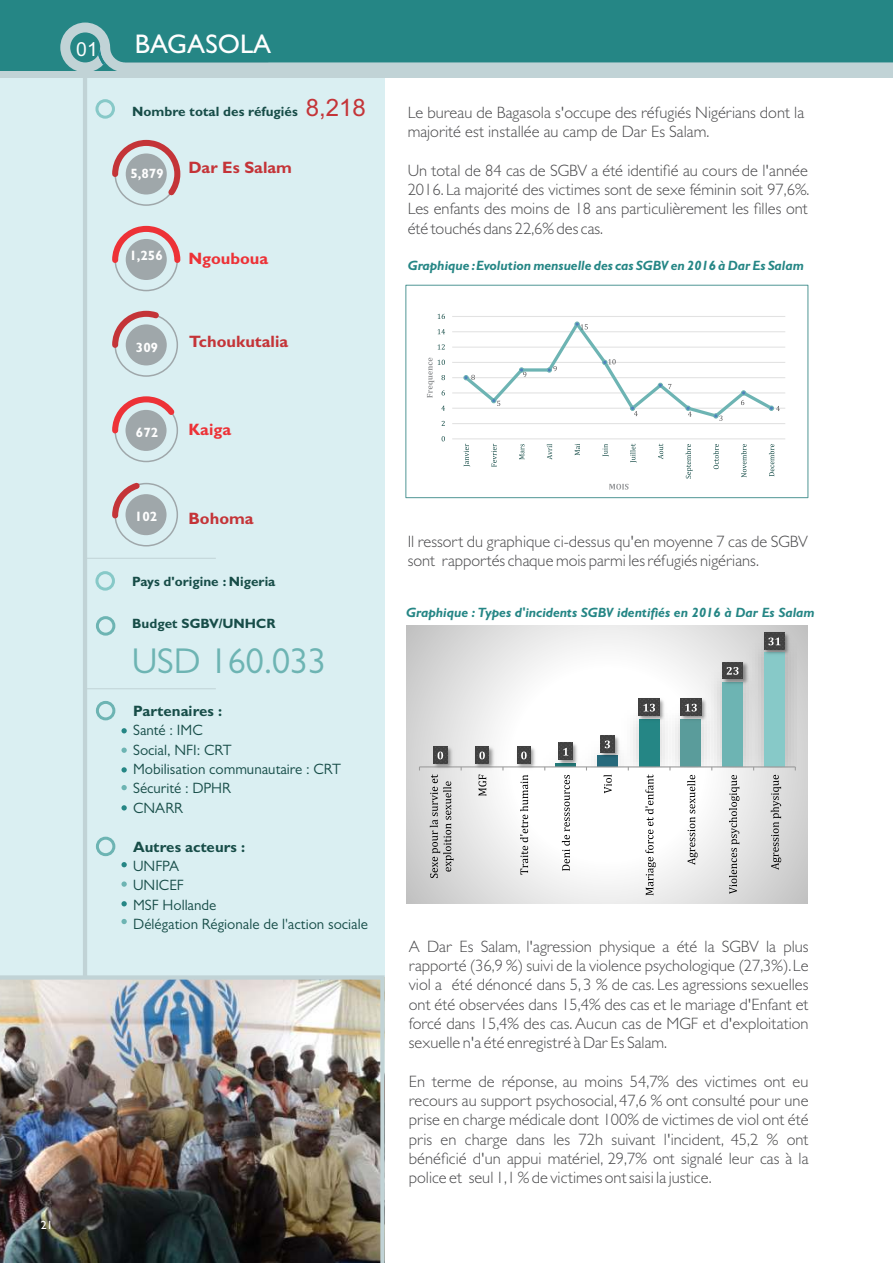
<style>
.page{position:relative;width:893px;height:1263px;background:#fff}
.page>*{position:absolute;margin:0;border:0;box-sizing:border-box;transform-origin:0 0}
.t1{font:36px "Gill Sans MT Std";color:#6db4b3}
.t2{font:500 27px "Gill Sans MT Std";color:#fefefe}
.t3{font:19.35px "Arial";color:#fefefe}
.t4{font:300 16.5px/19.4px "Gill Sans MT Std";color:#4b4b4d;text-align:justify}
.t5{font:700 16.5px "Gill Sans MT Std";color:#c43438}
.t6{font:700 16.5px "Gill Sans MT Std";color:#ed3237}
.t7{font:15px/19.4px "Gill Sans MT Std";color:#174d48}
.t8{font:700 15px "Gill Sans MT Std";color:#174d48}
.t9{font:italic 700 13.5px "Gill Sans MT Std";color:#258685}
.t10{font:700 13.5px "Gill Sans MT Std";color:#174d48}
.t11{font:700 13.5px "Gill Sans MT Std";color:#fefefe}
.t12{font:500 12px "Gill Sans MT Std";color:#fefefe}
.s1{font-family:"Arial";font-weight:400;font-size:24px;color:#c43438}
</style>
<div class="page">
<div style="left:0;top:0;width:385px;height:1263px;background:#daeff2"></div>
<hr style="left:452px;top:423px;width:333px;height:1px;background:#e2e2e2">
<hr style="left:452px;top:408px;width:333px;height:1px;background:#e2e2e2">
<hr style="left:452px;top:392px;width:333px;height:1px;background:#e2e2e2">
<hr style="left:452px;top:377px;width:333px;height:1px;background:#e2e2e2">
<hr style="left:452px;top:362px;width:333px;height:1px;background:#e2e2e2">
<hr style="left:452px;top:347px;width:333px;height:1px;background:#e2e2e2">
<hr style="left:452px;top:331px;width:333px;height:1px;background:#e2e2e2">
<hr style="left:452px;top:316px;width:333px;height:1px;background:#e2e2e2">
<hr style="left:452px;top:438px;width:333px;height:1px;background:#e2e2e2">
<svg style="left:461px;top:321px;width:319px;height:100px"></svg>
<svg style="left:442px;top:436px;width:3px;height:5px"></svg>
<svg style="left:442px;top:421px;width:3px;height:5px"></svg>
<svg style="left:441px;top:406px;width:4px;height:5px"></svg>
<svg style="left:438px;top:344px;width:7px;height:5px"></svg>
<svg style="left:438px;top:329px;width:7px;height:5px"></svg>
<svg style="left:438px;top:314px;width:7px;height:5px"></svg>
<svg style="left:464px;top:444px;width:6px;height:23px"></svg>
<svg style="left:491px;top:444px;width:6px;height:23px"></svg>
<svg style="left:519px;top:444px;width:5px;height:15px"></svg>
<svg style="left:547px;top:444px;width:5px;height:15px"></svg>
<svg style="left:575px;top:444px;width:5px;height:11px"></svg>
<svg style="left:603px;top:444px;width:6px;height:12px"></svg>
<svg style="left:630px;top:444px;width:7px;height:19px"></svg>
<svg style="left:658px;top:444px;width:5px;height:15px"></svg>
<svg style="left:686px;top:444px;width:6px;height:34px"></svg>
<svg style="left:713px;top:444px;width:6px;height:25px"></svg>
<svg style="left:741px;top:444px;width:5px;height:33px"></svg>
<svg style="left:769px;top:444px;width:5px;height:32px"></svg>
<svg style="left:427px;top:358px;width:18px;height:40px"></svg>
<svg style="left:609px;top:484px;width:19px;height:5px"></svg>
<div style="left:405px;top:285px;width:403px;height:213px;border:1px solid #5a9c9b"></div>
<svg style="left:407px;top:626px;width:401px;height:277px"></svg>
<img style="left:419px;top:744px;width:12px;height:24px">
<img style="left:454px;top:744px;width:19px;height:24px">
<img style="left:496px;top:744px;width:19px;height:24px">
<img style="left:532px;top:740px;width:42px;height:28px">
<img style="left:574px;top:733px;width:67px;height:35px">
<img style="left:615px;top:696px;width:24px;height:70px">
<img style="left:660px;top:696px;width:20px;height:70px">
<img style="left:699px;top:658px;width:67px;height:110px">
<img style="left:741px;top:638px;width:55px;height:129px">
<hr style="left:555px;top:763px;width:21px;height:4px;background:#237a79">
<div style="left:597px;top:756px;width:21px;height:11px;background:#276a7c"></div>
<div style="left:639px;top:719px;width:21px;height:48px;background:#258685"></div>
<div style="left:680px;top:719px;width:21px;height:48px;background:#5a9c9b"></div>
<div style="left:722px;top:682px;width:21px;height:85px;background:#6db4b3"></div>
<div style="left:764px;top:653px;width:21px;height:114px;background:#87c9c8"></div>
<hr style="left:419px;top:766px;width:376px;height:1px;background:#9b9b9b">
<img style="left:431px;top:744px;width:23px;height:27px">
<img style="left:433px;top:747px;width:14px;height:16px">
<svg style="left:438px;top:751px;width:5px;height:8px"></svg>
<img style="left:473px;top:744px;width:23px;height:27px">
<img style="left:475px;top:747px;width:14px;height:16px">
<svg style="left:479px;top:751px;width:6px;height:8px"></svg>
<img style="left:515px;top:744px;width:23px;height:27px">
<img style="left:517px;top:747px;width:14px;height:16px">
<svg style="left:521px;top:751px;width:6px;height:8px"></svg>
<img style="left:556px;top:740px;width:24px;height:27px">
<img style="left:559px;top:743px;width:13px;height:17px">
<svg style="left:563px;top:748px;width:5px;height:7px"></svg>
<img style="left:598px;top:733px;width:23px;height:27px">
<img style="left:601px;top:736px;width:13px;height:16px">
<svg style="left:605px;top:740px;width:5px;height:8px"></svg>
<img style="left:636px;top:696px;width:31px;height:27px">
<img style="left:639px;top:699px;width:20px;height:17px">
<svg style="left:643px;top:704px;width:12px;height:7px"></svg>
<img style="left:678px;top:696px;width:30px;height:27px">
<img style="left:681px;top:699px;width:20px;height:17px">
<svg style="left:685px;top:704px;width:12px;height:7px"></svg>
<img style="left:720px;top:660px;width:30px;height:26px">
<img style="left:722px;top:662px;width:21px;height:17px">
<svg style="left:727px;top:667px;width:11px;height:8px"></svg>
<img style="left:762px;top:630px;width:30px;height:27px">
<img style="left:764px;top:633px;width:21px;height:16px">
<svg style="left:768px;top:637px;width:12px;height:8px"></svg>
<svg style="left:430px;top:774px;width:24px;height:104px;background:#b9b9b9"></svg>
<svg style="left:479px;top:774px;width:7px;height:22px"></svg>
<svg style="left:520px;top:775px;width:8px;height:100px"></svg>
<svg style="left:562px;top:775px;width:8px;height:96px"></svg>
<svg style="left:604px;top:775px;width:8px;height:18px"></svg>
<svg style="left:645px;top:774px;width:11px;height:121px"></svg>
<svg style="left:687px;top:775px;width:11px;height:90px"></svg>
<svg style="left:729px;top:775px;width:10px;height:119px"></svg>
<svg style="left:771px;top:775px;width:10px;height:95px"></svg>
<div style="left:95px;top:571px;width:20px;height:20px;border:3px solid #87c9c8;border-radius:50%"></div>
<div style="left:96px;top:616px;width:19px;height:20px;border:3px solid #6db4b3;border-radius:50%"></div>
<div style="left:96px;top:701px;width:19px;height:19px;border:3px solid #6db4b3;border-radius:50%"></div>
<div style="left:96px;top:837px;width:19px;height:19px;border:3px solid #6db4b3;border-radius:50%"></div>
<div style="left:95px;top:99px;width:20px;height:20px;border:3px solid #87c9c8;border-radius:50%"></div>
<svg style="left:112px;top:139px;width:69px;height:67px"></svg>
<svg style="left:112px;top:396px;width:66px;height:67px"></svg>
<svg style="left:112px;top:482px;width:66px;height:65px"></svg>
<svg style="left:112px;top:310px;width:66px;height:67px"></svg>
<svg style="left:112px;top:225px;width:69px;height:67px"></svg>
<svg style="left:121px;top:728px;width:6px;height:5px"></svg>
<svg style="left:121px;top:747px;width:6px;height:6px"></svg>
<svg style="left:121px;top:767px;width:6px;height:5px"></svg>
<svg style="left:121px;top:785px;width:6px;height:5px"></svg>
<svg style="left:121px;top:805px;width:6px;height:5px"></svg>
<svg style="left:121px;top:862px;width:6px;height:5px"></svg>
<svg style="left:121px;top:881px;width:6px;height:6px"></svg>
<svg style="left:121px;top:901px;width:6px;height:5px"></svg>
<svg style="left:121px;top:919px;width:6px;height:5px"></svg>
<hr style="left:83px;top:75px;width:4px;height:928px;background:#c1d3d6">
<hr style="left:85px;top:558px;width:131px;height:1px;background:#c1d3d6">
<hr style="left:85px;top:688px;width:131px;height:1px;background:#c1d3d6">
<div style="left:0;top:0;width:893px;height:75px;background:#258685"></div>
<div style="left:0;top:72px;width:893px;height:6px;background:#c1d3d6"></div>
<svg style="left:60px;top:23px;width:833px;height:49px"></svg>
<img style="left:0;top:975px;width:385px;height:288px">
<p class="t3" style="left:76px;top:42px;width:23px">01</p>
<h2 class="t2" style="left:135px;top:35px;width:138px">BAGASOLA</h2>
<p class="t10" style="left:132px;top:107px;width:235px">Nombre total des réfugiés <span class="s1">8,218</span></p>
<p class="t11" style="left:130px;top:169px;width:35px">5,879</p>
<p class="t5" style="left:188px;top:161px;width:105px">Dar Es Salam</p>
<p class="t11" style="left:129px;top:251px;width:35px">1,256</p>
<p class="t11" style="left:136px;top:343px;width:24px">309</p>
<p class="t6" style="left:188px;top:252px;width:81px">Ngouboua</p>
<p class="t5" style="left:189px;top:336px;width:101px">Tchoukutalia</p>
<p class="t11" style="left:136px;top:427px;width:24px">672</p>
<p class="t6" style="left:188px;top:424px;width:44px">Kaiga</p>
<p class="t11" style="left:135px;top:511px;width:24px">102</p>
<p class="t5" style="left:188px;top:513px;width:67px">Bohoma</p>
<p class="t10" style="left:132px;top:577px;width:145px">Pays d'origine : Nigeria</p>
<p class="t10" style="left:132px;top:619px;width:145px">Budget SGBV/UNHCR</p>
<h1 class="t1" style="left:132px;top:648px;width:196px">USD 160.033</h1>
<p class="t8" style="left:133px;top:706px;width:91px">Partenaires :</p>
<p class="t7" style="left:133px;top:723px;width:209px">Santé : IMC<br>Social, NFI: CRT<br>Mobilisation communautaire : CRT<br>Sécurité : DPHR<br>CNARR</p>
<p class="t8" style="left:133px;top:841px;width:114px">Autres acteurs :</p>
<p class="t7" style="left:133px;top:858px;width:236px">UNFPA<br>UNICEF<br>MSF Hollande<br>Délégation Régionale de l'action sociale</p>
<p class="t12" style="left:41px;top:1221px;width:13px">21</p>
<p class="t4" style="left:408px;top:105px;width:398px">Le bureau de Bagasola s'occupe des réfugiés Nigérians dont la majorité est installée au camp de Dar Es Salam.</p>
<p class="t4" style="left:408px;top:163px;width:403px">Un total de 84 cas de SGBV a été identifié au cours de l'année 2016. La majorité des victimes sont de sexe féminin soit 97,6%.<br>Les enfants des moins de 18 ans particulièrement les filles ont été touchés dans 22,6% des cas.</p>
<p class="t9" style="left:408px;top:261px;width:398px">Graphique :Evolution mensuelle des cas SGBV en 2016 à Dar Es Salam</p>
<p class="t4" style="left:408px;top:534px;width:402px">Il ressort du graphique ci-dessus qu'en moyenne 7 cas de SGBV sont rapportés chaque mois parmi les réfugiés nigérians.</p>
<p class="t9" style="left:406px;top:608px;width:410px">Graphique : Types d'incidents SGBV identifiés en 2016 à Dar Es Salam</p>
<p class="t4" style="left:409px;top:939px;width:401px">A Dar Es Salam, l'agression physique a été la SGBV la plus rapporté (36,9 %) suivi de la violence psychologique (27,3%).Le viol a été dénoncé dans 5, 3 % de cas. Les agressions sexuelles ont été observées dans 15,4% des cas et le mariage d'Enfant et forcé dans 15,4% des cas. Aucun cas de MGF et d'exploitation sexuelle n'a été enregistré à Dar Es Salam.</p>
<p class="t4" style="left:409px;top:1074px;width:401px">En terme de réponse, au moins 54,7% des victimes ont eu recours au support psychosocial, 47,6 % ont consulté pour une prise en charge médicale dont 100% de victimes de viol ont été pris en charge dans les 72h suivant l'incident, 45,2 % ont bénéficié d'un appui matériel, 29,7% ont signalé leur cas à la police et seul 1,1 % de victimes ont saisi la justice.</p>
</div>
